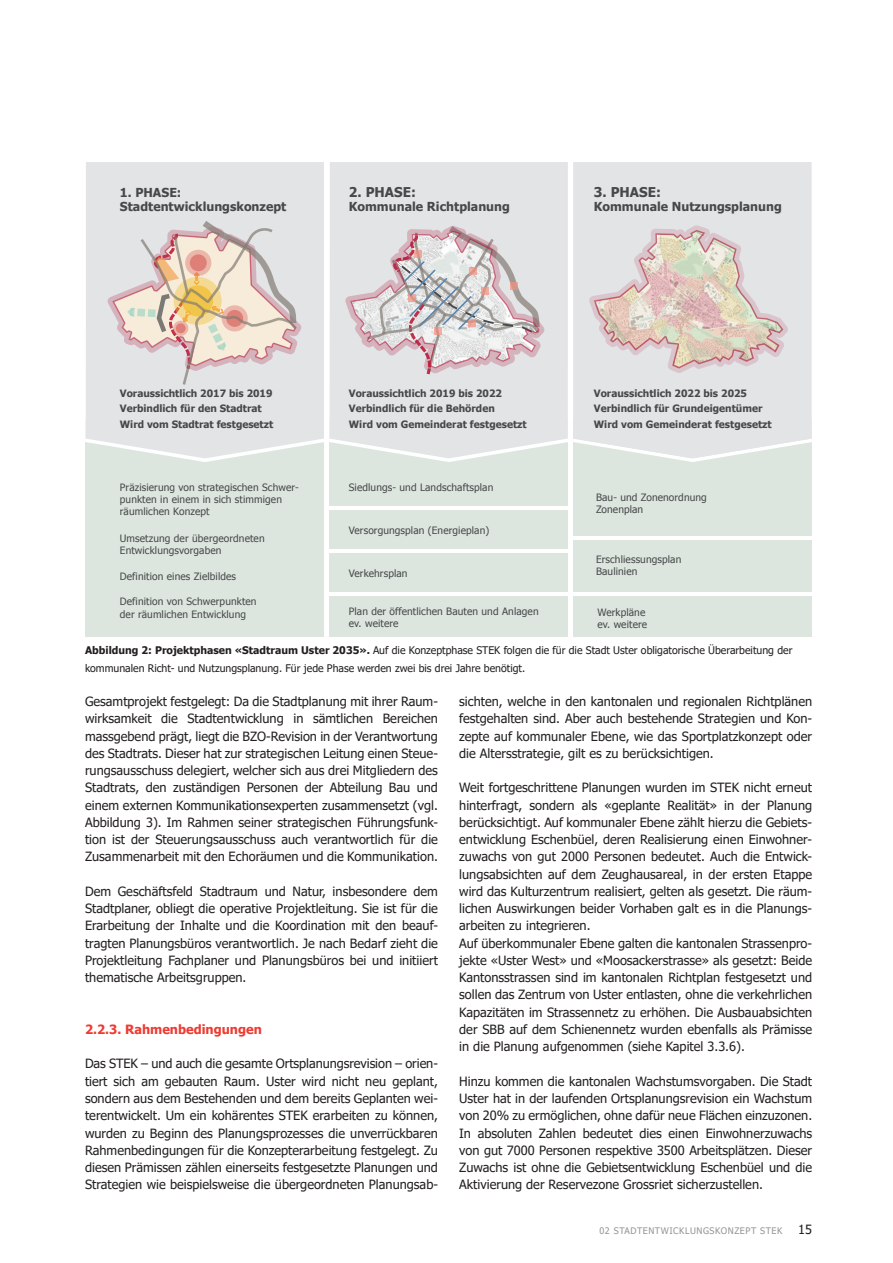
<style>
.page{position:relative;width:893px;height:1263px;background:#fff}
.page>*{position:absolute;margin:0;border:0;box-sizing:border-box;transform-origin:0 0}
.t1{font:700 13.5px "Tahoma";color:#46484a}
.Grundschrift{font:12.75px/17.2px "Tahoma";color:#231f20;text-align:justify}
.Zwischentitel_rot{font:700 12.75px "Tahoma";color:#ee3b32}
.t2{font:700 12.3px/14.9px "Tahoma";color:#46484a}
.Legende_Bilder{font:10.5px/17.2px "Tahoma";color:#231f20}
.t3{font:10.05px/12.1px "Tahoma";letter-spacing:.01em;color:#46494a}
.t4{font:700 10.05px/15.8px "Tahoma";color:#46484a}
.t5{font:9px "Tahoma";letter-spacing:.06em;color:#939598}
.s1{font-weight:700}
.s2{font-size:12.75px;color:#231f20}
</style>
<div class="page">
<div style="left:573px;top:420px;width:239px;height:217px;background:#dde5df"></div>
<div style="left:573px;top:162px;width:239px;height:296px;background:#e3e4e6"></div>
<hr style="left:573px;top:592px;width:239px;height:3px;background:#fff">
<hr style="left:573px;top:537px;width:239px;height:3px;background:#fff">
<svg style="left:589px;top:225px;width:199px;height:148px;background:#ded2cd"></svg>
<div style="left:329px;top:420px;width:239px;height:217px;background:#dde5df"></div>
<div style="left:329px;top:162px;width:239px;height:300px;background:#e3e4e6"></div>
<hr style="left:330px;top:506px;width:240px;height:4px;background:#fff">
<hr style="left:330px;top:550px;width:240px;height:3px;background:#fff">
<hr style="left:330px;top:592px;width:240px;height:3px;background:#fff">
<svg style="left:345px;top:226px;width:199px;height:148px;background:#d8d0d2"></svg>
<div style="left:86px;top:420px;width:238px;height:217px;background:#dde5df"></div>
<div style="left:85px;top:162px;width:239px;height:300px;background:#e3e4e6"></div>
<svg style="left:108px;top:221px;width:193px;height:164px;background:#e1d3ca"></svg>
<p class="t2" style="left:120px;top:184px;width:168px">1. PHASE:<br>Stadtentwicklungskonzept</p>
<p class="t1" style="left:349px;top:182px;width:69px">2. PHASE:</p>
<p class="t2" style="left:349px;top:199px;width:163px">Kommunale Richtplanung</p>
<p class="t1" style="left:594px;top:182px;width:69px">3. PHASE:</p>
<p class="t2" style="left:594px;top:199px;width:189px">Kommunale Nutzungsplanung</p>
<p class="t4" style="left:120px;top:384px;width:155px">Voraussichtlich 2017 bis 2019<br>Verbindlich für den Stadtrat<br>Wird vom Stadtrat festgesetzt</p>
<p class="t3" style="left:120px;top:481px;width:180px">Präzisierung von strategischen Schwer&shy;punkten in einem in sich stimmigen räumlichen Konzept</p>
<p class="t3" style="left:120px;top:532px;width:146px">Umsetzung der übergeordneten<br>Entwicklungsvorgaben</p>
<p class="t3" style="left:120px;top:570px;width:118px">Definition eines Zielbildes</p>
<p class="t3" style="left:120px;top:595px;width:138px">Definition von Schwerpunkten der räumlichen Entwicklung</p>
<p class="t4" style="left:349px;top:384px;width:179px">Voraussichtlich 2019 bis 2022<br>Verbindlich für die Behörden<br>Wird vom Gemeinderat festgesetzt</p>
<p class="t3" style="left:349px;top:481px;width:146px">Siedlungs- und Landschaftsplan</p>
<p class="t3" style="left:349px;top:524px;width:142px">Versorgungsplan (Energieplan)</p>
<p class="t3" style="left:349px;top:566px;width:60px">Verkehrsplan</p>
<p class="t3" style="left:349px;top:605px;width:191px">Plan der öffentlichen Bauten und Anlagen ev. weitere</p>
<p class="t4" style="left:594px;top:384px;width:179px">Voraussichtlich 2022 bis 2025<br>Verbindlich für Grundeigentümer<br>Wird vom Gemeinderat festgesetzt</p>
<p class="t3" style="left:596px;top:491px;width:112px">Bau- und Zonenordnung<br>Zonenplan</p>
<p class="t3" style="left:596px;top:553px;width:87px">Erschliessungsplan<br>Baulinien</p>
<p class="t3" style="left:597px;top:606px;width:51px">Werkpläne ev. weitere</p>
<p class="Legende_Bilder" style="left:85px;top:643px;width:709px"><span class="s1">Abbildung 2: Projektphasen «Stadtraum Uster 2035».</span> Auf die Konzeptphase STEK folgen die für die Stadt Uster obligatorische Überarbeitung der kommunalen Richt- und Nutzungsplanung. Für jede Phase werden zwei bis drei Jahre benötigt.</p>
<p class="Grundschrift" style="left:85px;top:694px;width:354px">Gesamtprojekt festgelegt: Da die Stadtplanung mit ihrer Raum&shy;wirksamkeit die Stadtentwicklung in sämtlichen Bereichen massgebend prägt, liegt die BZO-Revision in der Verantwortung des Stadtrats. Dieser hat zur strategischen Leitung einen Steue&shy;rungsausschuss delegiert, welcher sich aus drei Mitgliedern des Stadtrats, den zuständigen Personen der Abteilung Bau und einem externen Kommunikationsexperten zusammensetzt (vgl.<br>Abbildung 3). Im Rahmen seiner strategischen Führungsfunk&shy;tion ist der Steuerungsausschuss auch verantwortlich für die Zusammenarbeit mit den Echoräumen und die Kommunikation.</p>
<p class="Grundschrift" style="left:85px;top:883px;width:354px">Dem Geschäftsfeld Stadtraum und Natur, insbesondere dem Stadtplaner, obliegt die operative Projektleitung. Sie ist für die Erarbeitung der Inhalte und die Koordination mit den beauf&shy;tragten Planungsbüros verantwortlich. Je nach Bedarf zieht die Projektleitung Fachplaner und Planungsbüros bei und initiiert thematische Arbeitsgruppen.</p>
<p class="Zwischentitel_rot" style="left:85px;top:1020px;width:178px">2.2.3. Rahmenbedingungen</p>
<p class="Grundschrift" style="left:85px;top:1056px;width:354px">Das STEK – und auch die gesamte Ortsplanungsrevision – orien&shy;tiert sich am gebauten Raum. Uster wird nicht neu geplant, sondern aus dem Bestehenden und dem bereits Geplanten wei&shy;terentwickelt. Um ein kohärentes STEK erarbeiten zu können, wurden zu Beginn des Planungsprozesses die unverrückbaren Rahmenbedingungen für die Konzepterarbeitung festgelegt. Zu diesen Prämissen zählen einerseits festgesetzte Planungen und Strategien wie beispielsweise die übergeordneten Planungsab-</p>
<p class="Grundschrift" style="left:459px;top:694px;width:354px">sichten, welche in den kantonalen und regionalen Richtplänen festgehalten sind. Aber auch bestehende Strategien und Kon&shy;zepte auf kommunaler Ebene, wie das Sportplatzkonzept oder die Altersstrategie, gilt es zu berücksichtigen.</p>
<p class="Grundschrift" style="left:459px;top:780px;width:354px">Weit fortgeschrittene Planungen wurden im STEK nicht erneut hinterfragt, sondern als «geplante Realität» in der Planung berücksichtigt. Auf kommunaler Ebene zählt hierzu die Gebiets&shy;entwicklung Eschenbüel, deren Realisierung einen Einwohner&shy;zuwachs von gut 2000 Personen bedeutet. Auch die Entwick&shy;lungsabsichten auf dem Zeughausareal, in der ersten Etappe wird das Kulturzentrum realisiert, gelten als gesetzt. Die räum&shy;lichen Auswirkungen beider Vorhaben galt es in die Planungs&shy;arbeiten zu integrieren.</p>
<p class="Grundschrift" style="left:459px;top:935px;width:354px">Auf überkommunaler Ebene galten die kantonalen Strassenpro&shy;jekte «Uster West» und «Moosackerstrasse» als gesetzt: Beide Kantonsstrassen sind im kantonalen Richtplan festgesetzt und sollen das Zentrum von Uster entlasten, ohne die verkehrlichen Kapazitäten im Strassennetz zu erhöhen. Die Ausbauabsichten der SBB auf dem Schienennetz wurden ebenfalls als Prämisse in die Planung aufgenommen (siehe Kapitel 3.3.6).</p>
<p class="Grundschrift" style="left:459px;top:1073px;width:354px">Hinzu kommen die kantonalen Wachstumsvorgaben. Die Stadt Uster hat in der laufenden Ortsplanungsrevision ein Wachstum von 20% zu ermöglichen, ohne dafür neue Flächen einzuzonen.<br>In absoluten Zahlen bedeutet dies einen Einwohnerzuwachs von gut 7000 Personen respektive 3500 Arbeitsplätzen. Dieser Zuwachs ist ohne die Gebietsentwicklung Eschenbüel und die Aktivierung der Reservezone Grossriet sicherzustellen.</p>
<p class="t5" style="left:599px;top:1224px;width:214px">02 STADTENTWICKLUNGSKONZEPT STEK <span class="s2">15</span></p>
</div>
